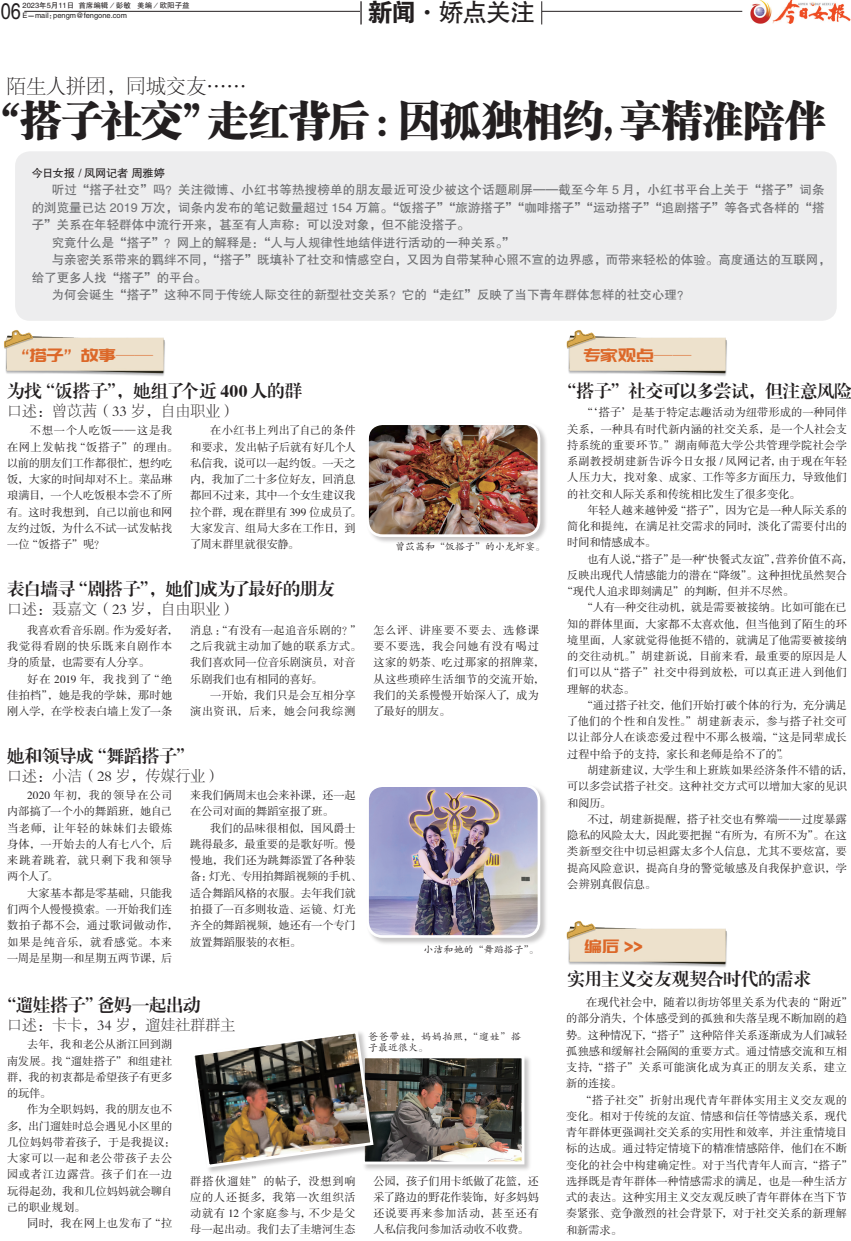
<style>
.page{position:relative;width:851px;height:1241px;background:#fff}
.page>*{position:absolute;margin:0;border:0;box-sizing:border-box;transform-origin:0 0}
.t1{font:41.25px "FZCSJW GB1 0";letter-spacing:-.01em;color:#231f20}
.t2{font:25px "FZHTJW GB1 0";color:#231f20}
.t3{font:22.62px "FZHTJW GB1 0";color:#231f20;scale:.8 1}
.t4{font:20px "FZSYJW GB1 0";color:#231f20}
.t5{font:18.75px "Pang Men Zheng Dao";color:#dc6829}
.t6{font:17.5px "FZXBSJW GB1 0";letter-spacing:-.005em;color:#231f20}
.t7{font:15px "FZSYJW GB1 0";color:#231f20}
.t8{font:12.5px "FZHTJW GB1 0";color:#6c6d70}
.t9{font:11.25px/16.2px "FZSSJW GB1 0";color:#231f20}
.t10{font:11.25px/16.2px "FZSSJW GB1 0";letter-spacing:-.02em;color:#231f20}
.t11{font:11.25px/16.2px "FZSSJW GB1 0";letter-spacing:.03em;color:#231f20;text-align:right}
.t12{font:11.25px "FZSSJW GB1 0";letter-spacing:.025em;color:#231f20}
.t13{font:11.25px "FZSSJW GB1 0";letter-spacing:.035em;color:#231f20}
.t14{font:11.25px "FZHTJW GB1 0";letter-spacing:-.025em;color:#231f20}
.t15{font:10px "FZKTJW GB1 0";color:#231f20}
.t16{font:10px/11.2px "FZKTJW GB1 0";letter-spacing:.07em;color:#231f20}
.t17{font:7.5px/10px "FZHTJW GB1 0";color:#231f20}
.s1{font-family:"FZDHTJW GB1 0"}
</style>
<div class="page">
<div style="left:15px;top:151px;width:821px;height:170px;background:#ededee;border-radius:15px"></div>
<hr style="left:24px;top:11px;width:718px;height:1px;background:#231f20">
<img style="left:750px;top:0;width:100px;height:23px">
<div style="left:360px;top:1px;width:181px;height:25px;background:#fff"></div>
<svg style="left:361px;top:1px;width:1px;height:23px"></svg>
<svg style="left:541px;top:1px;width:1px;height:23px"></svg>
<img style="left:4px;top:330px;width:161px;height:46px">
<img style="left:566px;top:330px;width:161px;height:46px">
<img style="left:566px;top:921px;width:161px;height:46px">
<div style="left:365px;top:421px;width:183px;height:124px;background:#231f20;opacity:.25"></div>
<img style="left:367px;top:423px;width:172px;height:112px;border-radius:15px">
<div style="left:366px;top:422px;width:174px;height:115px;border:3px solid #fff;border-radius:15px"></div>
<div style="left:365px;top:783px;width:183px;height:162px;background:#231f20;opacity:.25"></div>
<img style="left:367px;top:785px;width:172px;height:151px;border-radius:15px">
<div style="left:366px;top:784px;width:174px;height:153px;border:3px solid #fff;border-radius:15px"></div>
<div style="left:361px;top:1054px;width:171px;height:118px;background:#231f20;opacity:.25"></div>
<img style="left:381px;top:1059px;width:139px;height:101px">
<div style="left:362px;top:1055px;width:162px;height:109px;border:3px solid #fff"></div>
<div style="left:191px;top:1029px;width:190px;height:146px;background:#231f20;opacity:.25"></div>
<img style="left:191px;top:1029px;width:184px;height:140px">
<h3 class="t3" style="left:1px;top:-2px;width:27px">06</h3>
<p class="t17" style="left:23px;top:1px;width:169px">2023年5月11日 首席编辑／彭敏 美编／欧阳子益<br>E－mail：pengm@fengone.com</p>
<h2 class="t2" style="left:367px;top:-1px;width:169px"><span class="s1">新闻</span>·娇点关注</h2>
<h3 class="t4" style="left:6px;top:75px;width:242px">陌生人拼团，同城交友……</h3>
<h1 class="t1" style="left:-20px;top:97px;width:847px">“搭子社交”走红背后：因孤独相约，享精准陪伴</h1>
<p class="t14" style="left:32px;top:166px;width:135px">今日女报 / 凤网记者 周雅婷</p>
<p class="t8" style="left:52px;top:183px;width:774px">听过“搭子社交”吗？关注微博、小红书等热搜榜单的朋友最近可没少被这个话题刷屏——截至今年 5 月，小红书平台上关于“搭子”词条</p>
<p class="t8" style="left:32px;top:200px;width:794px">的浏览量已达 2019 万次，词条内发布的笔记数量超过 154 万篇。“饭搭子”“旅游搭子”“咖啡搭子”“运动搭子”“追剧搭子”等各式各样的“搭</p>
<p class="t8" style="left:32px;top:218px;width:439px">子”关系在年轻群体中流行开来，甚至有人声称：可以没对象，但不能没搭子。</p>
<p class="t8" style="left:52px;top:235px;width:464px">究竟什么是“搭子”？网上的解释是：“人与人规律性地结伴进行活动的一种关系。”</p>
<p class="t8" style="left:52px;top:253px;width:780px">与亲密关系带来的羁绊不同，“搭子”既填补了社交和情感空白，又因为自带某种心照不宣的边界感，而带来轻松的体验。高度通达的互联网，</p>
<p class="t8" style="left:32px;top:270px;width:176px">给了更多人找“搭子”的平台。</p>
<p class="t8" style="left:52px;top:288px;width:639px">为何会诞生“搭子”这种不同于传统人际交往的新型社交关系？它的“走红”反映了当下青年群体怎样的社交心理？</p>
<h3 class="t5" style="left:21px;top:346px;width:133px">“搭子” 故事——</h3>
<h3 class="t6" style="left:7px;top:381px;width:297px">为找“饭搭子”，她组了个近 400人的群</h3>
<h3 class="t7" style="left:7px;top:403px;width:230px">口述：曾苡茜（33 岁，自由职业）</h3>
<p class="t9" style="left:7px;top:423px;width:172px;text-indent:23px">不想一个人吃饭——这是我在网上发帖找“饭搭子”的理由。以前的朋友们工作都很忙，想约吃饭，大家的时间却对不上。菜品琳琅满目，一个人吃饭根本尝不了所有。这时我想到，自己以前也和网友约过饭，为什么不试一试发帖找一位“饭搭子”呢？</p>
<p class="t10" style="left:190px;top:423px;width:172px;text-indent:20px">在小红书上列出了自己的条件和要求，发出帖子后就有好几个人私信我，说可以一起约饭。一天之内，我加了二十多位好友，回消息都回不过来，其中一个女生建议我拉个群，现在群里有 399 位成员了。大家发言、组局大多在工作日，到了周末群里就很安静。</p>
<h3 class="t6" style="left:7px;top:579px;width:329px">表白墙寻“剧搭子”，她们成为了最好的朋友</h3>
<h3 class="t7" style="left:7px;top:600px;width:230px">口述：聂嘉文（23 岁，自由职业）</h3>
<p class="t9" style="left:7px;top:622px;width:172px;text-indent:20px">我喜欢看音乐剧。作为爱好者，我觉得看剧的快乐既来自剧作本身的质量，也需要有人分享。</p>
<p class="t9" style="left:7px;top:671px;width:167px;text-align:justify;text-indent:20px">好在 2019 年，我找到了“绝佳拍档”，她是我的学妹，那时她刚入学，在学校表白墙上发了一条</p>
<p class="t9" style="left:190px;top:622px;width:173px">消息：“有没有一起追音乐剧的？”之后我就主动加了她的联系方式。我们喜欢同一位音乐剧演员，对音乐剧我们也有相同的喜好。</p>
<p class="t11" style="left:190px;top:687px;width:167px">一开始，我们只是会互相分享<br>演出资讯，后来，她会问我综测</p>
<h3 class="t6" style="left:7px;top:746px;width:188px">她和领导成“舞蹈搭子”</h3>
<h3 class="t7" style="left:7px;top:768px;width:215px">口述：小洁（28 岁，传媒行业）</h3>
<p class="t9" style="left:7px;top:787px;width:167px;text-align:justify;text-indent:20px">2020 年初，我的领导在公司内部搞了一个小的舞蹈班，她自己当老师，让年轻的妹妹们去锻炼身体，一开始去的人有七八个，后来跳着跳着，就只剩下我和领导两个人了。</p>
<p class="t9" style="left:7px;top:885px;width:172px;text-indent:20px">大家基本都是零基础，只能我们两个人慢慢摸索。一开始我们连数拍子都不会，通过歌词做动作，如果是纯音乐，就看感觉。本来一周是星期一和星期五两节课，后</p>
<p class="t10" style="left:190px;top:787px;width:167px">来我们俩周末也会来补课，还一起在公司对面的舞蹈室报了班。</p>
<p class="t9" style="left:190px;top:820px;width:172px;text-indent:20px">我们的品味很相似，国风爵士跳得最多，最重要的是歌好听。慢慢地，我们还为跳舞添置了各种装备：灯光、专用拍舞蹈视频的手机、适合舞蹈风格的衣服。去年我们就拍摄了一百多则妆造、运镜、灯光齐全的舞蹈视频，她还有一个专门放置舞蹈服装的衣柜。</p>
<p class="t15" style="left:395px;top:541px;width:151px">曾苡茜和“饭搭子”的小龙虾宴。</p>
<p class="t11" style="left:373px;top:622px;width:172px;text-align:left">怎么评、讲座要不要去、选修课要不要选，我会问她有没有喝过这家的奶茶、吃过那家的招牌菜，从这些琐碎生活细节的交流开始，我们的关系慢慢开始深入了，成为了最好的朋友。</p>
<p class="t15" style="left:423px;top:943px;width:116px">小洁和她的“舞蹈搭子”。</p>
<h3 class="t6" style="left:-2px;top:995px;width:204px">“遛娃搭子”爸妈一起出动</h3>
<h3 class="t7" style="left:7px;top:1016px;width:230px">口述：卡卡，34 岁，遛娃社群群主</h3>
<p class="t9" style="left:7px;top:1036px;width:167px;text-align:justify;text-indent:20px">去年，我和老公从浙江回到湖南发展。找“遛娃搭子”和组建社群，我的初衷都是希望孩子有更多的玩伴。</p>
<p class="t9" style="left:7px;top:1101px;width:170px;text-indent:20px">作为全职妈妈，我的朋友也不多，出门遛娃时总会遇见小区里的几位妈妈带着孩子，于是我提议：大家可以一起和老公带孩子去公园或者江边露营。孩子们在一边玩得起劲，我和几位妈妈就会聊自己的职业规划。</p>
<p class="t13" style="left:27px;top:1217px;width:147px">同时，我在网上也发布了“拉</p>
<p class="t16" style="left:368px;top:1030px;width:154px">爸爸带娃，妈妈拍照，“遛娃”搭子最近很火。</p>
<p class="t9" style="left:190px;top:1172px;width:167px;text-align:justify">群搭伙遛娃”的帖子，没想到响应的人还挺多，我第一次组织活动就有 12 个家庭参与，不少是父母一起出动。我们去了圭塘河生态</p>
<p class="t9" style="left:373px;top:1172px;width:167px;text-align:justify">公园，孩子们用卡纸做了花篮，还采了路边的野花作装饰，好多妈妈还说要再来参加活动，甚至还有人私信我问参加活动收不收费。</p>
<h3 class="t5" style="left:583px;top:346px;width:110px">专家观点——</h3>
<h3 class="t6" style="left:558px;top:381px;width:295px">“搭子”社交可以多尝试，但注意风险</h3>
<p class="t9" style="left:567px;top:405px;width:281px;text-align:justify;text-indent:14px">“‘搭子’是基于特定志趣活动为纽带形成的一种同伴关系，一种具有时代新内涵的社交关系，是一个人社会支持系统的重要环节。”湖南师范大学公共管理学院社会学系副教授胡建新告诉今日女报 / 凤网记者，由于现在年轻人压力大，找对象、成家、工作等多方面压力，导致他们的社交和人际关系和传统相比发生了很多变化。</p>
<p class="t9" style="left:567px;top:502px;width:281px;text-align:justify;text-indent:20px">年轻人越来越钟爱“搭子”，因为它是一种人际关系的简化和提纯，在满足社交需求的同时，淡化了需要付出的时间和情感成本。</p>
<p class="t9" style="left:587px;top:551px;width:267px">也有人说，“搭子”是一种“快餐式友谊”，营养价值不高，</p>
<p class="t9" style="left:567px;top:567px;width:281px">反映出现代人情感能力的潜在“降级”。这种担忧虽然契合</p>
<p class="t9" style="left:561px;top:583px;width:234px">“现代人追求即刻满足”的判断，但并不尽然。</p>
<p class="t9" style="left:581px;top:600px;width:267px">“人有一种交往动机，就是需要被接纳。比如可能在已</p>
<p class="t9" style="left:567px;top:616px;width:281px">知的群体里面，大家都不太喜欢他，但当他到了陌生的环</p>
<p class="t9" style="left:567px;top:632px;width:281px">境里面，人家就觉得他挺不错的，就满足了他需要被接纳</p>
<p class="t11" style="left:567px;top:648px;width:281px">的交往动机。”胡建新说，目前来看，最重要的原因是人</p>
<p class="t9" style="left:567px;top:665px;width:281px">们可以从“搭子”社交中得到放松，可以真正进入到他们</p>
<p class="t9" style="left:567px;top:681px;width:69px">理解的状态。</p>
<p class="t9" style="left:581px;top:697px;width:267px">“通过搭子社交，他们开始打破个体的行为，充分满足</p>
<p class="t11" style="left:567px;top:713px;width:281px">了他们的个性和自发性。”胡建新表示，参与搭子社交可</p>
<p class="t12" style="left:567px;top:731px;width:281px">以让部分人在谈恋爱过程中不那么极端，“这是同辈成长</p>
<p class="t10" style="left:567px;top:746px;width:223px">过程中给予的支持，家长和老师是给不了的”。</p>
<p class="t9" style="left:587px;top:762px;width:267px">胡建新建议，大学生和上班族如果经济条件不错的话，</p>
<p class="t9" style="left:567px;top:778px;width:281px">可以多尝试搭子社交。这种社交方式可以增加大家的见识</p>
<p class="t9" style="left:567px;top:795px;width:45px">和阅历。</p>
<p class="t9" style="left:587px;top:811px;width:261px">不过，胡建新提醒，搭子社交也有弊端——过度暴露</p>
<p class="t9" style="left:567px;top:827px;width:281px">隐私的风险太大，因此要把握“有所为，有所不为”。在这</p>
<p class="t9" style="left:567px;top:843px;width:281px">类新型交往中切忌袒露太多个人信息，尤其不要炫富，要</p>
<p class="t9" style="left:567px;top:860px;width:281px">提高风险意识，提高自身的警觉敏感及自我保护意识，学</p>
<p class="t9" style="left:567px;top:876px;width:90px">会辨别真假信息。</p>
<h3 class="t5" style="left:583px;top:937px;width:61px">编后 &gt;&gt;</h3>
<h3 class="t6" style="left:567px;top:969px;width:245px">实用主义交友观契合时代的需求</h3>
<p class="t9" style="left:566px;top:994px;width:288px;text-indent:20px">在现代社会中，随着以街坊邻里关系为代表的“附近”的部分消失，个体感受到的孤独和失落呈现不断加剧的趋势。这种情况下，“搭子”这种陪伴关系逐渐成为人们减轻孤独感和缓解社会隔阂的重要方式。通过情感交流和互相支持，“搭子”关系可能演化成为真正的朋友关系，建立新的连接。</p>
<p class="t9" style="left:566px;top:1091px;width:288px;text-indent:14px">“搭子社交”折射出现代青年群体实用主义交友观的变化。相对于传统的友谊、情感和信任等情感关系，现代青年群体更强调社交关系的实用性和效率，并注重情境目标的达成。通过特定情境下的精准情感陪伴，他们在不断变化的社会中构建确定性。对于当代青年人而言，“搭子”选择既是青年群体一种情感需求的满足，也是一种生活方式的表达。这种实用主义交友观反映了青年群体在当下节奏紧张、竞争激烈的社会背景下，对于社交关系的新理解和新需求。</p>
</div>
